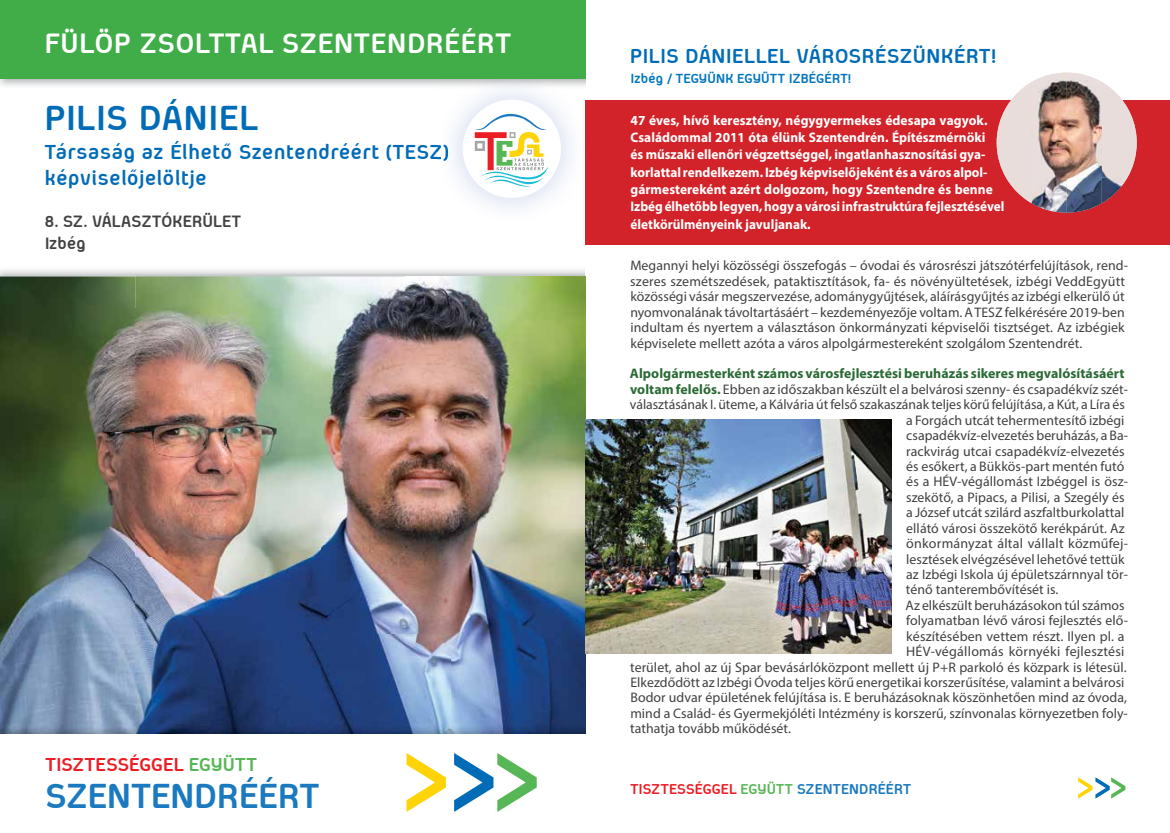
<style>
.page{position:relative;width:1170px;height:833px;background:#fff}
.page>*{position:absolute;margin:0;border:0;box-sizing:border-box;transform-origin:0 0}
.t1{font:700 39.62px "Aeroportal";letter-spacing:.005em;color:#1a79bf}
.t2{font:700 39.62px "Aeroportal";letter-spacing:.025em;color:#006cb7}
.t3{font:700 32px "Aeroportal";letter-spacing:.025em;color:#fff}
.t4{font:700 23.12px "Aeroportal";letter-spacing:.03em;color:#006cb7}
.t5{font:700 23px/26.2px "Aeroportal";letter-spacing:.03em;color:#006cb7}
.t6{font:700 21.38px "Aeroportal";letter-spacing:.01em;color:#ed1d24}
.t7{font:700 18.75px/22px "Aeroportal";letter-spacing:.01em;color:#414042}
.t8{font:700 16.38px "Aeroportal";letter-spacing:.015em;color:#ed1d24}
.t9{font:700 15px "Aeroportal";letter-spacing:.015em;color:#0075bc}
.t10{font:13.88px/15.4px "Myriad Pro";letter-spacing:.005em;color:#414042}
.t11{font:700 13.88px/17.2px "Myriad Pro";color:#fff}
.t12{font:700 13.88px "Myriad Pro";letter-spacing:.005em;color:#2a6a34}
.s1{color:#57b756}
.s2{font-weight:700;color:#2a6a34}
.s3{color:#1a79bf}
</style>
<div class="page">
<img style="left:0;top:276px;width:136px;height:32px">
<img style="left:0;top:308px;width:321px;height:416px">
<img style="left:136px;top:276px;width:269px;height:45px">
<img style="left:405px;top:276px;width:135px;height:179px">
<img style="left:540px;top:276px;width:45px;height:448px">
<img style="left:321px;top:321px;width:84px;height:134px">
<img style="left:321px;top:455px;width:219px;height:269px">
<div style="left:0;top:0;width:585px;height:79px;background:#41ad49"></div>
<img style="left:0;top:724px;width:136px;height:10px">
<img style="left:136px;top:724px;width:449px;height:10px">
<svg style="left:454px;top:753px;width:82px;height:59px"></svg>
<svg style="left:406px;top:753px;width:40px;height:59px"></svg>
<img style="left:438px;top:141px;width:10px;height:22px">
<svg style="left:475px;top:114px;width:73px;height:74px"></svg>
<div style="left:585px;top:100px;width:584px;height:144px;background:#d2232a"></div>
<svg style="left:1078px;top:777px;width:47px;height:21px"></svg>
<img style="left:1006px;top:82px;width:25px;height:26px">
<img style="left:1031px;top:73px;width:70px;height:35px">
<img style="left:1101px;top:82px;width:26px;height:26px">
<img style="left:996px;top:108px;width:140px;height:70px">
<img style="left:1006px;top:178px;width:25px;height:25px">
<img style="left:1031px;top:178px;width:70px;height:35px">
<img style="left:1101px;top:178px;width:26px;height:25px">
<img style="left:585px;top:419px;width:306px;height:234px">
<h2 class="t3" style="left:45px;top:26px;width:468px">FÜLÖP ZSOLTTAL SZENTENDRÉÉRT</h2>
<h1 class="t2" style="left:45px;top:96px;width:214px">PILIS DÁNIEL</h1>
<h3 class="t5" style="left:45px;top:139px;width:405px">Társaság az Élhető Szentendréért (TESZ) képviselőjelöltje</h3>
<h3 class="t7" style="left:45px;top:210px;width:198px">8. SZ. VÁLASZTÓKERÜLET<br>Izbég</h3>
<h3 class="t6" style="left:45px;top:753px;width:213px">TISZTESSÉGGEL <span class="s1">EGYÜTT</span></h3>
<h1 class="t1" style="left:45px;top:774px;width:275px">SZENTENDRÉÉRT</h1>
<h3 class="t4" style="left:630px;top:44px;width:368px">PILIS DÁNIELLEL VÁROSRÉSZÜNKÉRT!</h3>
<p class="t9" style="left:630px;top:70px;width:222px">Izbég / TEGYÜNK EGYÜTT IZBÉGÉRT!</p>
<p class="t11" style="left:630px;top:111px;width:375px">47 éves, hívő keresztény, négygyermekes édesapa vagyok.<br>Családommal 2011 óta élünk Szentendrén. Építészmérnöki<br>és műszaki ellenőri végzettséggel, ingatlanhasznosítási gya&shy;korlattal rendelkezem. Izbég képviselőjeként és a város alpol&shy;gármestereként azért dolgozom, hogy Szentendre és benne Izbég élhetőbb legyen, hogy a városi infrastruktúra fejlesztésével életkörülményeink javuljanak.</p>
<p class="t10" style="left:630px;top:258px;width:499px">Megannyi helyi közösségi összefogás – óvodai és városrészi játszótérfelújítások, rend&shy;szeres szemétszedések, pataktisztítások, fa- és növényültetések, izbégi VeddEgyütt közösségi vásár megszervezése, adománygyűjtések, aláírásgyűjtés az izbégi elkerülő út nyomvonalának távoltartásáért – kezdeményezője voltam. A TESZ felkérésére 2019-ben indultam és nyertem a választáson önkormányzati képviselői tisztséget. Az izbégiek képviselete mellett azóta a város alpolgármestereként szolgálom Szentendrét.</p>
<p class="t12" style="left:630px;top:365px;width:496px">Alpolgármesterként számos városfejlesztési beruházás sikeres megvalósításáért</p>
<p class="t10" style="left:630px;top:381px;width:499px"><span class="s2">voltam felelős.</span> Ebben az időszakban készült el a belvárosi szenny- és csapadékvíz szét-</p>
<p class="t10" style="left:629px;top:397px;width:496px">választásának I. üteme, a Kálvária út felső szakaszának teljes körű felújítása, a Kút, a Líra és</p>
<p class="t10" style="left:906px;top:412px;width:220px">a Forgách utcát tehermentesítő izbégi</p>
<p class="t10" style="left:906px;top:427px;width:223px">csapadékvíz-elvezetés beruházás, a Ba-</p>
<p class="t10" style="left:906px;top:443px;width:220px">rackvirág utcai csapadékvíz-elvezetés</p>
<p class="t10" style="left:906px;top:458px;width:219px">és esőkert, a Bükkös-part mentén futó</p>
<p class="t10" style="left:906px;top:474px;width:223px">és a HÉV-végállomást Izbéggel is ösz-</p>
<p class="t10" style="left:906px;top:489px;width:220px">szekötő, a Pipacs, a Pilisi, a Szegély és</p>
<p class="t10" style="left:906px;top:505px;width:220px">a József utcát szilárd aszfaltburkolattal</p>
<p class="t10" style="left:906px;top:520px;width:220px">ellátó városi összekötő kerékpárút. Az</p>
<p class="t10" style="left:906px;top:535px;width:223px">önkormányzat által vállalt közműfej-</p>
<p class="t10" style="left:906px;top:551px;width:220px">lesztések elvégzésével lehetővé tettük</p>
<p class="t10" style="left:906px;top:566px;width:223px">az Izbégi Iskola új épületszárnnyal tör-</p>
<p class="t10" style="left:905px;top:582px;width:154px">ténő tanterembővítését is.</p>
<p class="t10" style="left:905px;top:597px;width:220px">Az elkészült beruházásokon túl számos</p>
<p class="t10" style="left:906px;top:613px;width:223px">folyamatban lévő városi fejlesztés elő-</p>
<p class="t10" style="left:906px;top:628px;width:220px">készítésében vettem részt. Ilyen pl. a</p>
<p class="t10" style="left:906px;top:643px;width:220px">HÉV-végállomás környéki fejlesztési</p>
<p class="t10" style="left:630px;top:659px;width:498px">terület, ahol az új Spar bevásárlóközpont mellett új P+R parkoló és közpark is létesül.</p>
<p class="t10" style="left:630px;top:674px;width:495px">Elkezdődött az Izbégi Óvoda teljes körű energetikai korszerűsítése, valamint a belvárosi</p>
<p class="t10" style="left:630px;top:690px;width:498px">Bodor udvar épületének felújítása is. E beruházásoknak köszönhetően mind az óvoda,</p>
<p class="t10" style="left:630px;top:705px;width:499px">mind a Család- és Gyermekjóléti Intézmény is korszerű, színvonalas környezetben foly-</p>
<p class="t10" style="left:630px;top:720px;width:162px">tathatja tovább működését.</p>
<p class="t8" style="left:630px;top:779px;width:282px">TISZTESSÉGGEL <span class="s1">EGYÜTT</span> <span class="s3">SZENTENDRÉÉRT</span></p>
</div>
